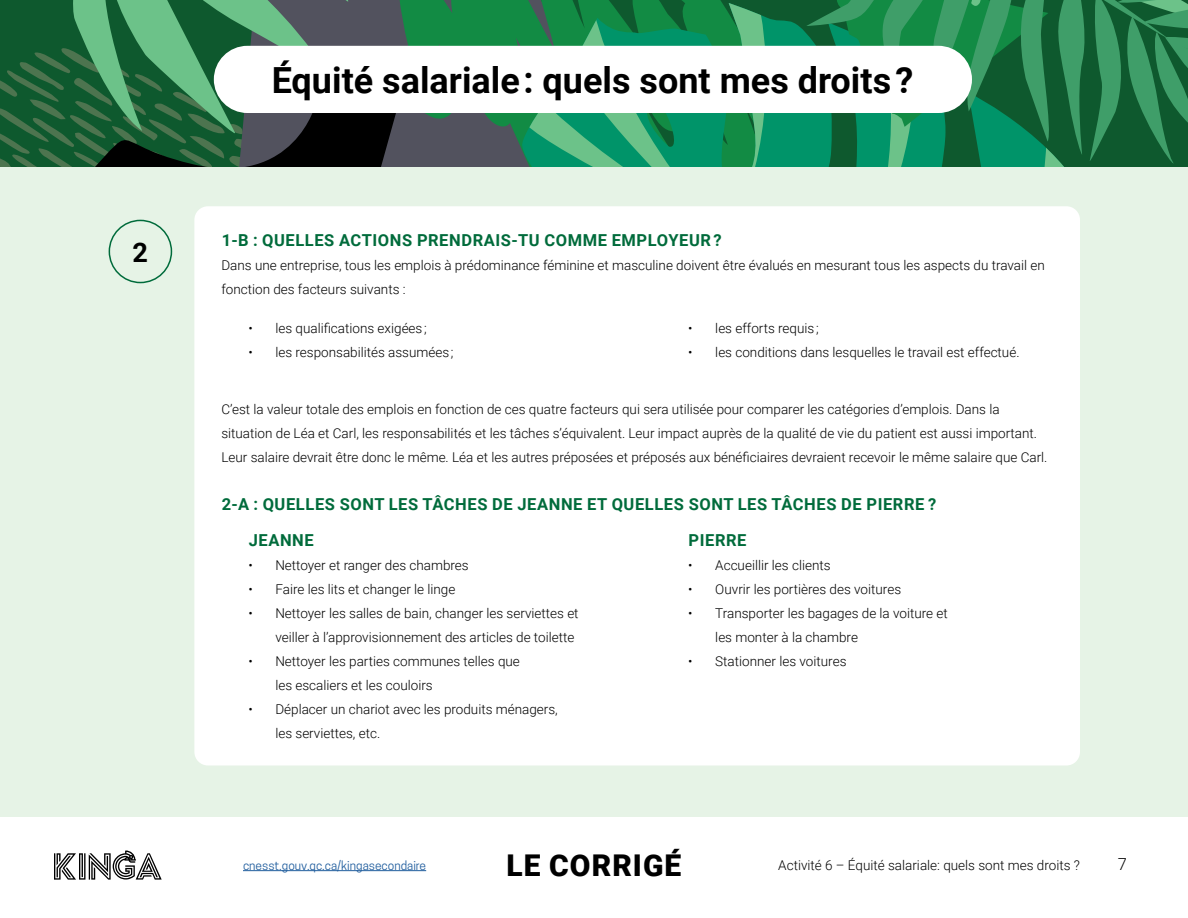
<style>
.page{position:relative;width:1188px;height:918px;background:#fff}
.page>*{position:absolute;margin:0;border:0;box-sizing:border-box;transform-origin:0 0}
.t1{font:700 36px "Roboto";color:#000}
.t2{font:900 30px "Roboto";letter-spacing:.035em;color:#000}
.t3{font:700 27px "Roboto";color:#000}
.t4{font:700 16.5px "Roboto";letter-spacing:.035em;color:#006b3b}
.t5{font:300 16.5px "Roboto";color:#000}
.t6{font:300 13.5px/24px "Roboto";color:#000}
.t7{font:12px "Cooper Hewitt";color:#215e9e}
</style>
<div class="page">
<svg style="left:402px;top:0;width:123px;height:167px;background:#326e51"></svg>
<svg style="left:0;top:0;width:402px;height:167px;background:#2f6344"></svg>
<svg style="left:525px;top:0;width:663px;height:167px;background:#1c8653"></svg>
<div style="left:0;top:167px;width:1188px;height:650px;background:#e6f3e6"></div>
<div style="left:109px;top:220px;width:63px;height:63px;border:2px solid #006b3b;border-radius:50%"></div>
<div style="left:214px;top:46px;width:758px;height:67px;background:#fff;border-radius:34px"></div>
<svg style="left:54px;top:850px;width:108px;height:30px"></svg>
<hr style="left:243px;top:870px;width:183px;height:1px;background:#215e9e">
<div style="left:194px;top:206px;width:886px;height:559px;background:#fff;border-radius:14px"></div>
<h3 class="t3" style="left:132px;top:233px;width:17px">2</h3>
<h1 class="t1" style="left:272px;top:55px;width:643px">Équité salariale: quels sont mes droits?</h1>
<p class="t4" style="left:222px;top:229px;width:501px">1-B : QUELLES ACTIONS PRENDRAIS-TU COMME EMPLOYEUR ?</p>
<p class="t6" style="left:221px;top:253px;width:825px">Dans une entreprise, tous les emplois à prédominance féminine et masculine doivent être évalués en mesurant tous les aspects du travail en fonction des facteurs suivants :</p>
<p class="t6" style="left:248px;top:316px;width:180px">• les qualifications exigées ;</p>
<p class="t6" style="left:248px;top:340px;width:207px">• les responsabilités assumées ;</p>
<p class="t6" style="left:688px;top:316px;width:132px">• les efforts requis ;</p>
<p class="t6" style="left:688px;top:340px;width:333px">• les conditions dans lesquelles le travail est effectué.</p>
<p class="t6" style="left:221px;top:397px;width:828px">C’est la valeur totale des emplois en fonction de ces quatre facteurs qui sera utilisée pour comparer les catégories d’emplois. Dans la situation de Léa et Carl, les responsabilités et les tâches s’équivalent. Leur impact auprès de la qualité de vie du patient est aussi important.<br>Leur salaire devrait être donc le même. Léa et les autres préposées et préposés aux bénéficiaires devraient recevoir le même salaire que Carl.</p>
<p class="t4" style="left:222px;top:493px;width:716px">2-A : QUELLES SONT LES TÂCHES DE JEANNE ET QUELLES SONT LES TÂCHES DE PIERRE ?</p>
<p class="t4" style="left:249px;top:529px;width:67px">JEANNE</p>
<p class="t6" style="left:248px;top:553px;width:222px">• Nettoyer et ranger des chambres</p>
<p class="t6" style="left:248px;top:577px;width:209px">• Faire les lits et changer le linge</p>
<p class="t6" style="left:275px;top:601px;width:305px;text-indent:-27px">• Nettoyer les salles de bain, changer les serviettes et veiller à l’approvisionnement des articles de toilette</p>
<p class="t6" style="left:275px;top:649px;width:246px;text-indent:-27px">• Nettoyer les parties communes telles que les escaliers et les couloirs</p>
<p class="t6" style="left:275px;top:697px;width:284px;text-indent:-27px">• Déplacer un chariot avec les produits ménagers, les serviettes, etc.</p>
<p class="t4" style="left:689px;top:529px;width:59px">PIERRE</p>
<p class="t6" style="left:688px;top:553px;width:144px">• Accueillir les clients</p>
<p class="t6" style="left:688px;top:577px;width:214px">• Ouvrir les portières des voitures</p>
<p class="t6" style="left:715px;top:601px;width:234px;text-indent:-27px">• Transporter les bagages de la voiture et les monter à la chambre</p>
<p class="t6" style="left:688px;top:649px;width:160px">• Stationner les voitures</p>
<h2 class="t2" style="left:507px;top:845px;width:176px">LE CORRIGÉ</h2>
<p class="t7" style="left:243px;top:858px;width:185px">cnesst.gouv.qc.ca/kingasecondaire</p>
<p class="t6" style="left:778px;top:853px;width:303px">Activité 6 – Équité salariale: quels sont mes droits ?</p>
<p class="t5" style="left:1118px;top:853px;width:11px">7</p>
</div>
